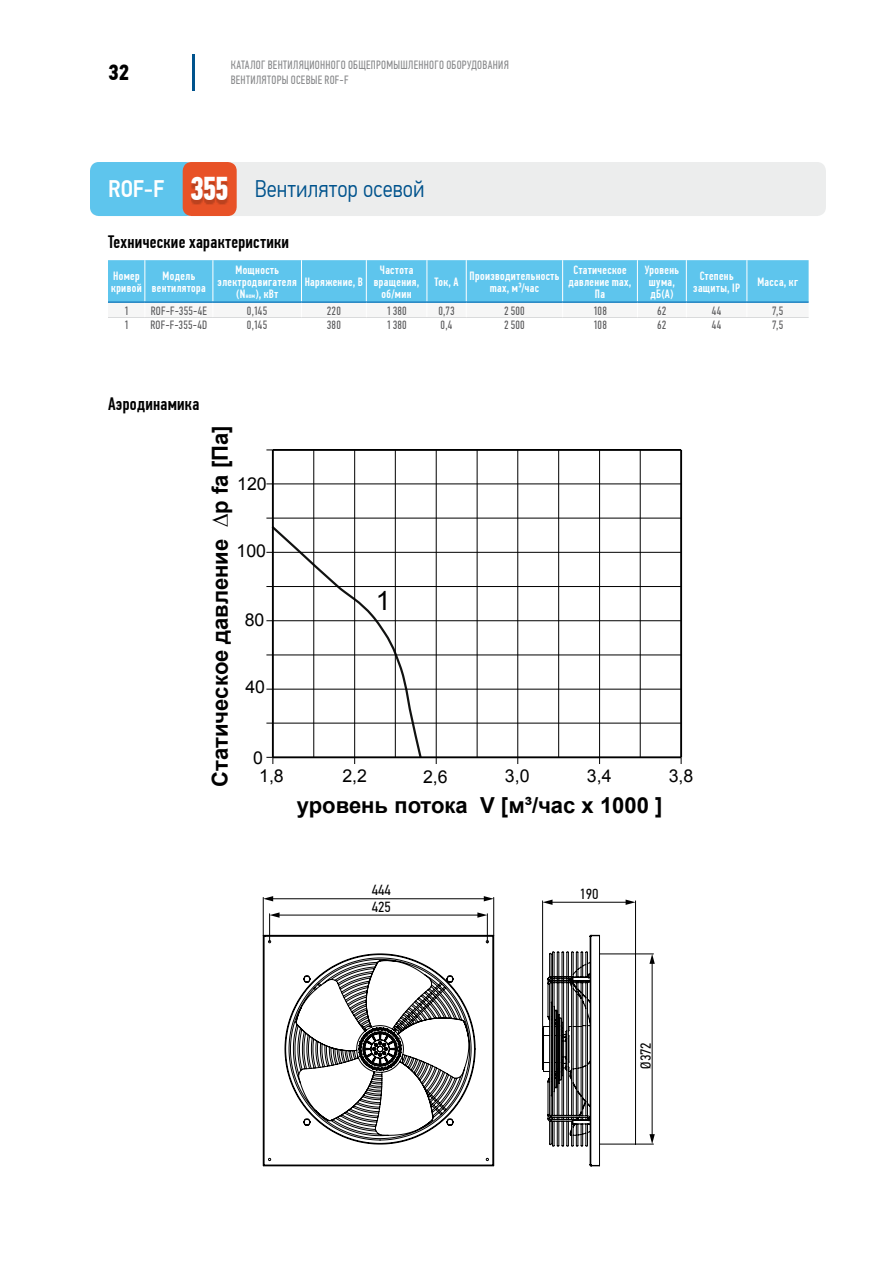
<style>
.page{position:relative;width:893px;height:1263px;background:#fff}
.page>*{position:absolute;margin:0;border:0;box-sizing:border-box;transform-origin:0 0}
.t1{font:26.55px "Arial";color:#000}
.t2{font:300 24px "PF Din Text Cond Pro";letter-spacing:.005em;color:#00538d}
.t3{font:700 22.05px "Arial";color:#000}
.t4{font:700 22.05px "PF Din Text Cond Pro";color:#000}
.t5{font:500 18px "PF Din Text Comp Pro";letter-spacing:.015em;color:#000}
.t6{font:17.7px "Arial";color:#000}
.t7{font:14.7px "PF Din Text Cond Pro";color:#000}
.t8{font:500 12px/12px "PF Din Text Comp Pro";letter-spacing:.03em;color:#fff;text-align:center}
.t9{font:12px "PF Din Text Comp Pro";letter-spacing:.015em;color:#58585a}
.t10{font:12px "PF Din Text Comp Pro";letter-spacing:.02em;color:#87888a}
.s1{font-weight:500;color:#fff}
.s2{font-family:"PF Din Text Comp Pro";font-weight:700;font-size:33px;color:#fff}
.s3{font-size:6.9px}
</style>
<div class="page">
<div style="left:108px;top:260px;width:701px;height:41px;background:#5ec5ed"></div>
<hr style="left:108px;top:317px;width:37px;height:1px;background:#d9dadb">
<hr style="left:145px;top:317px;width:68px;height:1px;background:#d9dadb">
<hr style="left:213px;top:317px;width:88px;height:1px;background:#d9dadb">
<hr style="left:301px;top:317px;width:65px;height:1px;background:#d9dadb">
<hr style="left:366px;top:317px;width:61px;height:1px;background:#d9dadb">
<hr style="left:427px;top:317px;width:39px;height:1px;background:#d9dadb">
<hr style="left:466px;top:317px;width:97px;height:1px;background:#d9dadb">
<hr style="left:563px;top:317px;width:74px;height:1px;background:#d9dadb">
<hr style="left:637px;top:317px;width:49px;height:1px;background:#d9dadb">
<hr style="left:686px;top:317px;width:61px;height:1px;background:#d9dadb">
<hr style="left:747px;top:317px;width:62px;height:1px;background:#d9dadb">
<hr style="left:213px;top:260px;width:1px;height:41px;background:#fff">
<hr style="left:301px;top:260px;width:1px;height:41px;background:#fff">
<hr style="left:366px;top:260px;width:1px;height:41px;background:#fff">
<hr style="left:427px;top:260px;width:1px;height:41px;background:#fff">
<hr style="left:466px;top:260px;width:1px;height:41px;background:#fff">
<hr style="left:562px;top:260px;width:1px;height:41px;background:#fff">
<hr style="left:637px;top:260px;width:1px;height:41px;background:#fff">
<hr style="left:686px;top:260px;width:1px;height:41px;background:#fff">
<hr style="left:746px;top:260px;width:1px;height:41px;background:#fff">
<hr style="left:108px;top:301px;width:37px;height:2px;background:#1f82c1">
<hr style="left:145px;top:301px;width:68px;height:2px;background:#1f82c1">
<hr style="left:213px;top:301px;width:88px;height:2px;background:#1f82c1">
<hr style="left:301px;top:301px;width:65px;height:2px;background:#1f82c1">
<hr style="left:366px;top:301px;width:61px;height:2px;background:#1f82c1">
<hr style="left:427px;top:301px;width:39px;height:2px;background:#1f82c1">
<hr style="left:466px;top:301px;width:97px;height:2px;background:#1f82c1">
<hr style="left:563px;top:301px;width:74px;height:2px;background:#1f82c1">
<hr style="left:637px;top:301px;width:49px;height:2px;background:#1f82c1">
<hr style="left:686px;top:301px;width:61px;height:2px;background:#1f82c1">
<hr style="left:747px;top:301px;width:62px;height:2px;background:#1f82c1">
<svg style="left:262px;top:934px;width:233px;height:233px"></svg>
<hr style="left:542px;top:901px;width:1px;height:134px;background:#000">
<hr style="left:635px;top:901px;width:1px;height:53px;background:#000">
<hr style="left:263px;top:897px;width:1px;height:39px;background:#000">
<hr style="left:493px;top:897px;width:1px;height:39px;background:#000">
<hr style="left:551px;top:902px;width:76px;height:1px;background:#000">
<svg style="left:543px;top:899px;width:9px;height:6px"></svg>
<svg style="left:626px;top:899px;width:9px;height:6px"></svg>
<svg style="left:542px;top:934px;width:113px;height:233px"></svg>
<hr style="left:271px;top:898px;width:215px;height:1px;background:#000">
<svg style="left:263px;top:896px;width:10px;height:5px"></svg>
<svg style="left:484px;top:896px;width:10px;height:5px"></svg>
<hr style="left:278px;top:915px;width:201px;height:1px;background:#000">
<svg style="left:269px;top:912px;width:11px;height:30px"></svg>
<svg style="left:477px;top:912px;width:11px;height:30px"></svg>
<div style="left:90px;top:162px;width:736px;height:54px;background:#eceded;border-radius:9px"></div>
<div style="left:90px;top:162px;width:105px;height:54px;background:#5ec5ed;border-radius:9px"></div>
<div style="left:183px;top:162px;width:54px;height:54px;background:#e85227;border-radius:9px"></div>
<div style="left:191px;top:182px;width:38px;height:22px;background:#000;opacity:.2"></div>
<hr style="left:273px;top:756px;width:408px;height:2px;background:#000">
<svg style="left:266px;top:518px;width:157px;height:246px"></svg>
<hr style="left:272px;top:450px;width:2px;height:307px;background:#000">
<hr style="left:354px;top:450px;width:1px;height:307px;background:#000">
<hr style="left:436px;top:450px;width:1px;height:307px;background:#000">
<hr style="left:517px;top:450px;width:1px;height:307px;background:#000">
<hr style="left:599px;top:450px;width:1px;height:307px;background:#000">
<hr style="left:680px;top:450px;width:2px;height:307px;background:#000">
<hr style="left:313px;top:450px;width:1px;height:307px;background:#000">
<hr style="left:395px;top:450px;width:1px;height:307px;background:#000">
<hr style="left:477px;top:450px;width:1px;height:307px;background:#000">
<hr style="left:558px;top:450px;width:1px;height:307px;background:#000">
<hr style="left:640px;top:450px;width:1px;height:307px;background:#000">
<hr style="left:273px;top:723px;width:408px;height:1px;background:#000">
<hr style="left:273px;top:689px;width:408px;height:1px;background:#000">
<hr style="left:273px;top:655px;width:408px;height:1px;background:#000">
<hr style="left:273px;top:620px;width:408px;height:1px;background:#000">
<hr style="left:273px;top:586px;width:408px;height:1px;background:#000">
<hr style="left:273px;top:552px;width:408px;height:1px;background:#000">
<hr style="left:273px;top:518px;width:408px;height:1px;background:#000">
<hr style="left:273px;top:484px;width:408px;height:1px;background:#000">
<hr style="left:273px;top:449px;width:408px;height:2px;background:#000">
<hr style="left:192px;top:54px;width:3px;height:36px;background:#00538d">
<p class="t10" style="left:231px;top:58px;width:280px">КАТАЛОГ ВЕНТИЛЯЦИОННОГО ОБЩЕПРОМЫШЛЕННОГО ОБОРУДОВАНИЯ</p>
<h3 class="t4" style="left:108px;top:59px;width:23px">32</h3>
<p class="t10" style="left:231px;top:73px;width:119px">ВЕНТИЛЯТОРЫ ОСЕВЫЕ ROF-F</p>
<h2 class="t2" style="left:108px;top:175px;width:318px"><span class="s1">ROF-F</span> <span class="s2">355</span> Вентилятор осевой</h2>
<h3 class="t5" style="left:108px;top:231px;width:183px">Технические характеристики</h3>
<p class="t8" style="left:111px;top:270px;width:32px;text-align:left">Номер кривой</p>
<p class="t8" style="left:152px;top:270px;width:56px">Модель вентилятора</p>
<p class="t8" style="left:218px;top:264px;width:81px">Мощность электродвигателя (N<span class="s3">ном</span>), кВт</p>
<p class="t8" style="left:305px;top:276px;width:60px">Наряжение, В</p>
<p class="t8" style="left:374px;top:264px;width:47px">Частота вращения, об/мин</p>
<p class="t8" style="left:434px;top:276px;width:26px">Ток, А</p>
<p class="t8" style="left:470px;top:270px;width:91px">Производительность max, м³/час</p>
<p class="t8" style="left:568px;top:264px;width:65px">Статическое давление max,<br>Па</p>
<p class="t8" style="left:645px;top:264px;width:36px">Уровень шума, дБ(А)</p>
<p class="t8" style="left:693px;top:270px;width:48px">Степень защиты, IP</p>
<p class="t8" style="left:757px;top:276px;width:42px">Масса, кг</p>
<p class="t9" style="left:124px;top:304px;width:6px">1</p>
<p class="t9" style="left:151px;top:304px;width:58px">ROF-F-355-4E</p>
<p class="t9" style="left:247px;top:304px;width:22px">0,145</p>
<p class="t9" style="left:327px;top:304px;width:16px">220</p>
<p class="t9" style="left:386px;top:304px;width:22px">1 380</p>
<p class="t9" style="left:438px;top:304px;width:18px">0,73</p>
<p class="t9" style="left:504px;top:304px;width:22px">2 500</p>
<p class="t9" style="left:593px;top:304px;width:15px">108</p>
<p class="t9" style="left:657px;top:304px;width:11px">62</p>
<p class="t9" style="left:712px;top:304px;width:11px">44</p>
<p class="t9" style="left:772px;top:304px;width:12px">7,5</p>
<p class="t9" style="left:124px;top:318px;width:6px">1</p>
<p class="t9" style="left:150px;top:318px;width:58px">ROF-F-355-4D</p>
<p class="t9" style="left:247px;top:318px;width:22px">0,145</p>
<p class="t9" style="left:327px;top:318px;width:16px">380</p>
<p class="t9" style="left:386px;top:318px;width:22px">1 380</p>
<p class="t9" style="left:441px;top:318px;width:13px">0,4</p>
<p class="t9" style="left:504px;top:318px;width:22px">2 500</p>
<p class="t9" style="left:593px;top:318px;width:15px">108</p>
<p class="t9" style="left:657px;top:318px;width:11px">62</p>
<p class="t9" style="left:712px;top:318px;width:11px">44</p>
<p class="t9" style="left:772px;top:318px;width:12px">7,5</p>
<h3 class="t5" style="left:108px;top:393px;width:93px">Аэродинамика</h3>
<h3 class="t3" style="left:204px;top:787px;width:363px;rotate:-90deg">Статическое давление ∆p fa [Па]</h3>
<h3 class="t6" style="left:237px;top:471px;width:31px">120</h3>
<h3 class="t6" style="left:237px;top:538px;width:31px">100</h3>
<h1 class="t1" style="left:376px;top:583px;width:16px">1</h1>
<h3 class="t6" style="left:245px;top:607px;width:21px">80</h3>
<h3 class="t6" style="left:245px;top:675px;width:21px">40</h3>
<h3 class="t6" style="left:253px;top:746px;width:11px">0</h3>
<h3 class="t6" style="left:259px;top:764px;width:26px">1,8</h3>
<h3 class="t6" style="left:342px;top:764px;width:26px">2,2</h3>
<h3 class="t6" style="left:423px;top:765px;width:26px">2,6</h3>
<h3 class="t6" style="left:505px;top:764px;width:26px">3,0</h3>
<h3 class="t6" style="left:587px;top:764px;width:26px">3,4</h3>
<h3 class="t6" style="left:669px;top:764px;width:26px">3,8</h3>
<h3 class="t3" style="left:297px;top:790px;width:367px">уровень потока V [м³/час x 1000 ]</h3>
<p class="t7" style="left:372px;top:881px;width:21px">444</p>
<p class="t7" style="left:579px;top:885px;width:21px">190</p>
<p class="t7" style="left:372px;top:898px;width:21px">425</p>
<p class="t7" style="left:637px;top:1069px;width:28px;rotate:-90deg">Ø372</p>
</div>
